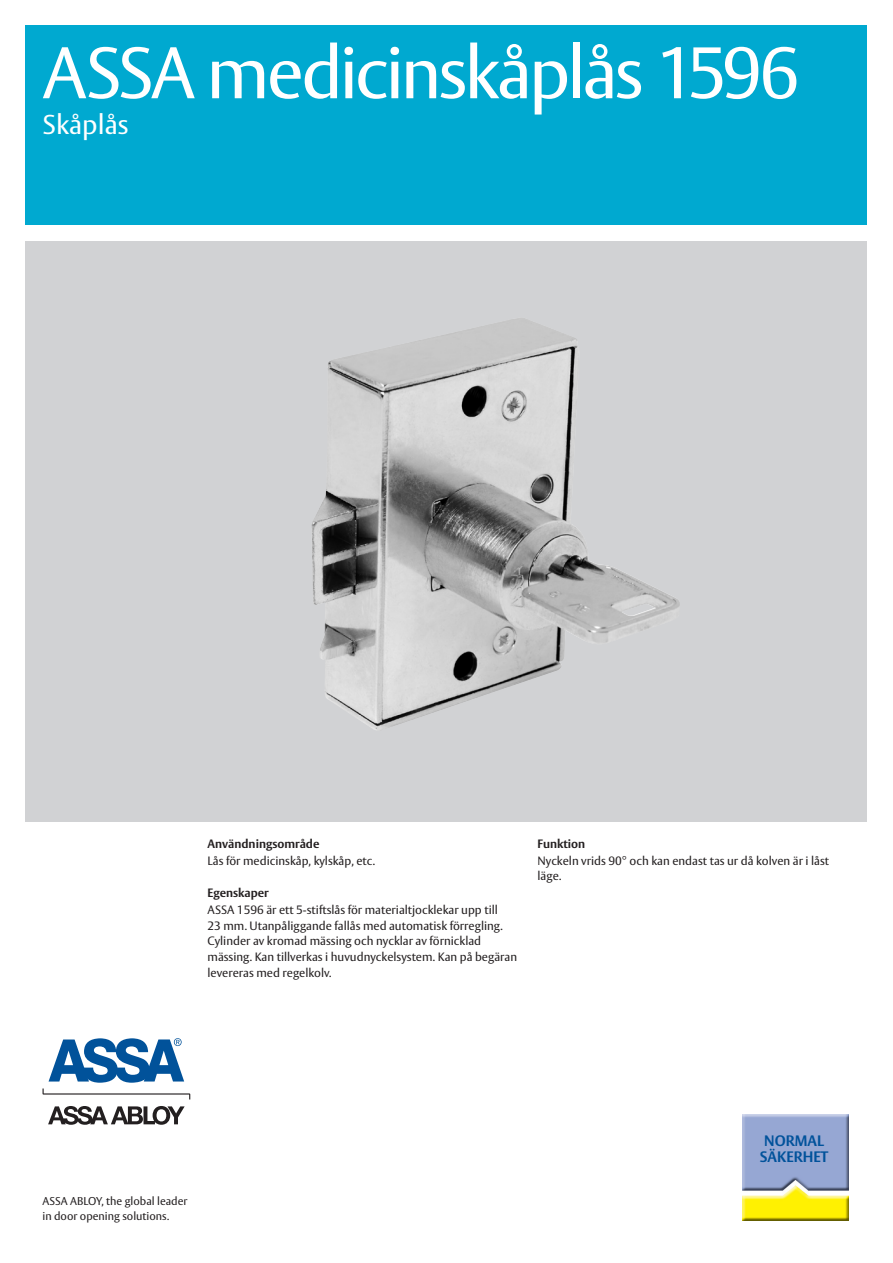
<style>
.page{position:relative;width:893px;height:1263px;background:#fff}
.page>*{position:absolute;margin:0;border:0;box-sizing:border-box;transform-origin:0 0}
.Huvudrubrik_framsida{font:72px "ASSA Vesta";letter-spacing:-.04em;color:#fff}
.Underrubrik_framsida{font:27px "ASSA Vesta";color:#fff}
.t1{font:700 15px "ASSA Vesta";color:#01529b}
.Brödtext{font:12px/15.8px "ASSA Vesta";color:#231f20}
.Brödtext_rubrik{font:700 12px "ASSA Vesta";color:#231f20}
.t2{font:11.25px "ASSA Vesta";color:#231f20}
</style>
<div class="page">
<div style="left:26px;top:242px;width:841px;height:580px;background:#d1d2d4"></div>
<div style="left:26px;top:26px;width:841px;height:199px;background:#00a9d0"></div>
<svg style="left:48px;top:1106px;width:137px;height:19px"></svg>
<svg style="left:43px;top:1038px;width:147px;height:61px"></svg>
<img style="left:311px;top:318px;width:369px;height:412px">
<img style="left:742px;top:1114px;width:106px;height:106px">
<p class="Huvudrubrik_framsida" style="left:43px;top:30px;width:759px">ASSA medicinskåplås 1596</p>
<p class="Underrubrik_framsida" style="left:43px;top:108px;width:88px">Skåplås</p>
<p class="Brödtext_rubrik" style="left:207px;top:837px;width:114px">Användningsområde</p>
<p class="Brödtext" style="left:207px;top:853px;width:169px">Lås för medicinskåp, kylskåp, etc.</p>
<p class="Brödtext_rubrik" style="left:207px;top:886px;width:63px">Egenskaper</p>
<p class="Brödtext" style="left:207px;top:902px;width:311px">ASSA 1596 är ett 5-stiftslås för materialtjocklekar upp till<br>23 mm. Utanpåliggande fallås med automatisk förregling.<br>Cylinder av kromad mässing och nycklar av förnicklad mässing. Kan tillverkas i huvudnyckelsystem. Kan på begäran levereras med regelkolv.</p>
<p class="Brödtext_rubrik" style="left:537px;top:837px;width:49px">Funktion</p>
<p class="Brödtext" style="left:537px;top:853px;width:293px">Nyckeln vrids 90° och kan endast tas ur då kolven är i låst läge.</p>
<p class="t2" style="left:43px;top:1195px;width:147px">ASSA ABLOY, the global leader</p>
<p class="t2" style="left:43px;top:1210px;width:128px">in door opening solutions.</p>
<p class="t1" style="left:764px;top:1131px;width:22px">NORM</p>
<p class="t1" style="left:807px;top:1131px;width:17px">AL</p>
<p class="t1" style="left:760px;top:1147px;width:70px">SÄKERHET</p>
<p class="t1" style="left:775px;top:1131px;width:51px">ormal</p>
<p class="t1" style="left:762px;top:1147px;width:65px">Security</p>
</div>
